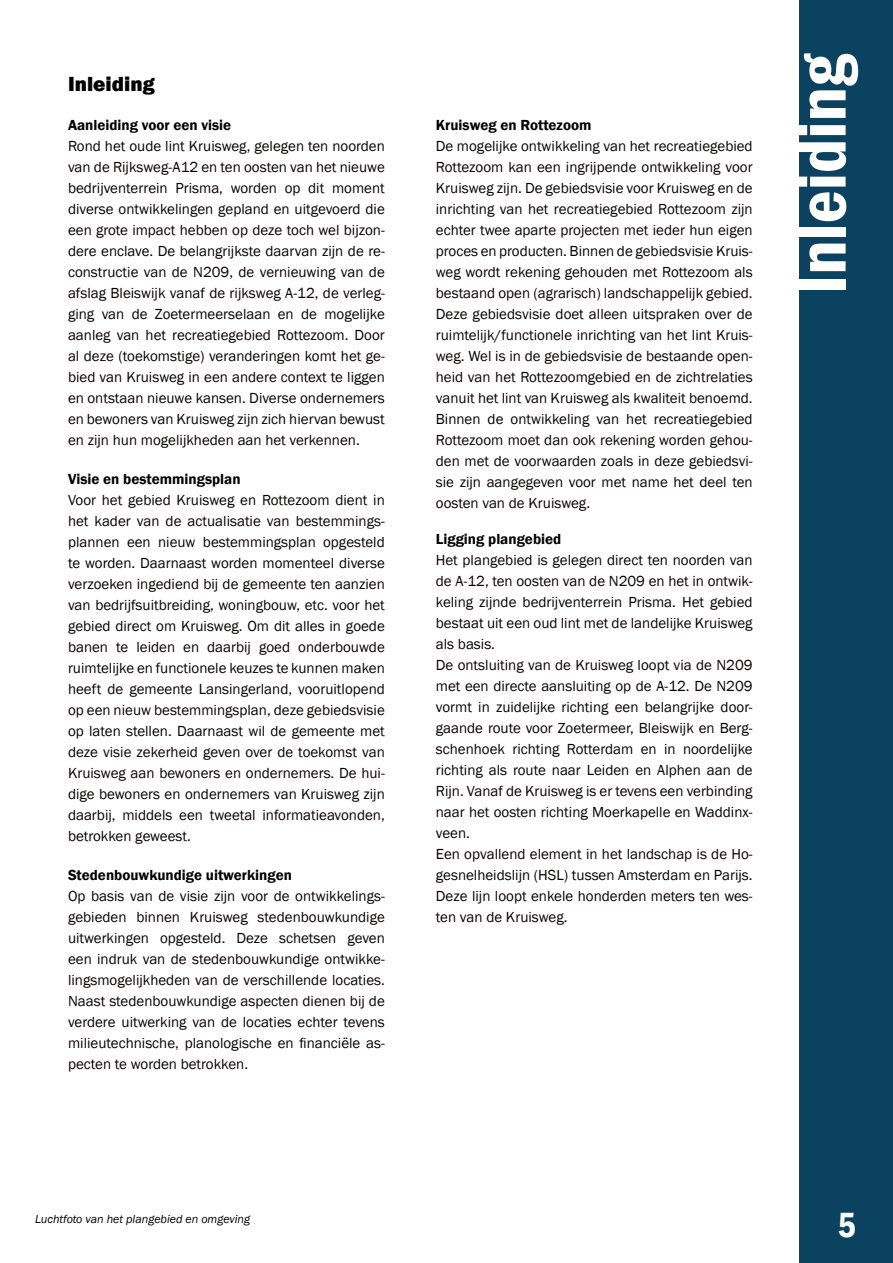
<style>
.page{position:relative;width:893px;height:1263px;background:#fff}
.page>*{position:absolute;margin:0;border:0;box-sizing:border-box;transform-origin:0 0}
.t1{font:600 condensed 72px "Franklin Gothic";color:#fff}
.t2{font:600 condensed 36px "Franklin Gothic";color:#fff}
.t3{font:800 21px "Franklin Gothic";color:#000}
.t4{font:15px/21px "Franklin Gothic";color:#0a0000;text-align:justify}
.t5{font:600 15px "Franklin Gothic";color:#000}
.t6{font:italic 12px "Franklin Gothic";color:#000}
</style>
<div class="page">
<div style="left:799px;top:0;width:94px;height:1263px;background:#0a425f"></div>
<h3 class="t3" style="left:68px;top:71px;width:88px">Inleiding</h3>
<p class="t5" style="left:68px;top:116px;width:165px">Aanleiding voor een visie</p>
<p class="t4" style="left:68px;top:136px;width:318px">Rond het oude lint Kruisweg, gelegen ten noorden van de Rijksweg-A12 en ten oosten van het nieuwe bedrijventerrein Prisma, worden op dit moment diverse ontwikkelingen gepland en uitgevoerd die een grote impact hebben op deze toch wel bijzon&shy;dere enclave. De belangrijkste daarvan zijn de re&shy;constructie van de N209, de vernieuwing van de afslag Bleiswijk vanaf de rijksweg A-12, de verleg&shy;ging van de Zoetermeerselaan en de mogelijke aanleg van het recreatiegebied Rottezoom. Door al deze (toekomstige) veranderingen komt het ge&shy;bied van Kruisweg in een andere context te liggen en ontstaan nieuwe kansen. Diverse ondernemers en bewoners van Kruisweg zijn zich hiervan bewust en zijn hun mogelijkheden aan het verkennen.</p>
<p class="t5" style="left:68px;top:470px;width:174px">Visie en bestemmingsplan</p>
<p class="t4" style="left:68px;top:490px;width:318px">Voor het gebied Kruisweg en Rottezoom dient in het kader van de actualisatie van bestemmings&shy;plannen een nieuw bestemmingsplan opgesteld te worden. Daarnaast worden momenteel diverse verzoeken ingediend bij de gemeente ten aanzien van bedrijfsuitbreiding, woningbouw, etc. voor het gebied direct om Kruisweg. Om dit alles in goede banen te leiden en daarbij goed onderbouwde ruimtelijke en functionele keuzes te kunnen maken heeft de gemeente Lansingerland, vooruitlopend op een nieuw bestemmingsplan, deze gebiedsvisie op laten stellen. Daarnaast wil de gemeente met deze visie zekerheid geven over de toekomst van Kruisweg aan bewoners en ondernemers. De hui&shy;dige bewoners en ondernemers van Kruisweg zijn daarbij, middels een tweetal informatieavonden, betrokken geweest.</p>
<p class="t5" style="left:68px;top:866px;width:225px">Stedenbouwkundige uitwerkingen</p>
<p class="t4" style="left:68px;top:886px;width:318px">Op basis van de visie zijn voor de ontwikkelings&shy;gebieden binnen Kruisweg stedenbouwkundige uitwerkingen opgesteld. Deze schetsen geven een indruk van de stedenbouwkundige ontwikke&shy;lingsmogelijkheden van de verschillende locaties.<br>Naast stedenbouwkundige aspecten dienen bij de verdere uitwerking van de locaties echter tevens milieutechnische, planologische en financiële as&shy;pecten te worden betrokken.</p>
<p class="t5" style="left:436px;top:116px;width:157px">Kruisweg en Rottezoom</p>
<p class="t4" style="left:436px;top:136px;width:318px">De mogelijke ontwikkeling van het recreatiegebied Rottezoom kan een ingrijpende ontwikkeling voor Kruisweg zijn. De gebiedsvisie voor Kruisweg en de inrichting van het recreatiegebied Rottezoom zijn echter twee aparte projecten met ieder hun eigen proces en producten. Binnen de gebiedsvisie Kruis&shy;weg wordt rekening gehouden met Rottezoom als bestaand open (agrarisch) landschappelijk gebied.<br>Deze gebiedsvisie doet alleen uitspraken over de ruimtelijk/functionele inrichting van het lint Kruis&shy;weg. Wel is in de gebiedsvisie de bestaande open&shy;heid van het Rottezoomgebied en de zichtrelaties vanuit het lint van Kruisweg als kwaliteit benoemd.<br>Binnen de ontwikkeling van het recreatiegebied Rottezoom moet dan ook rekening worden gehou&shy;den met de voorwaarden zoals in deze gebiedsvi&shy;sie zijn aangegeven voor met name het deel ten oosten van de Kruisweg.</p>
<p class="t5" style="left:436px;top:530px;width:127px">Ligging plangebied</p>
<p class="t4" style="left:436px;top:550px;width:318px;text-align:left">Het plangebied is gelegen direct ten noorden van de A-12, ten oosten van de N209 en het in ontwik&shy;keling zijnde bedrijventerrein Prisma. Het gebied bestaat uit een oud lint met de landelijke Kruisweg als basis.<br>De ontsluiting van de Kruisweg loopt via de N209 met een directe aansluiting op de A-12. De N209 vormt in zuidelijke richting een belangrijke door&shy;gaande route voor Zoetermeer, Bleiswijk en Berg&shy;schenhoek richting Rotterdam en in noordelijke richting als route naar Leiden en Alphen aan de Rijn. Vanaf de Kruisweg is er tevens een verbinding naar het oosten richting Moerkapelle en Waddinx&shy;veen.<br>Een opvallend element in het landschap is de Ho&shy;gesnelheidslijn (HSL) tussen Amsterdam en Parijs.<br>Deze lijn loopt enkele honderden meters ten wes&shy;ten van de Kruisweg.</p>
<h1 class="t1" style="left:773px;top:294px;width:242px;rotate:-90deg">Inleiding</h1>
<p class="t6" style="left:35px;top:1212px;width:217px">Luchtfoto van het plangebied en omgeving</p>
<h2 class="t2" style="left:838px;top:1201px;width:20px">5</h2>
</div>
